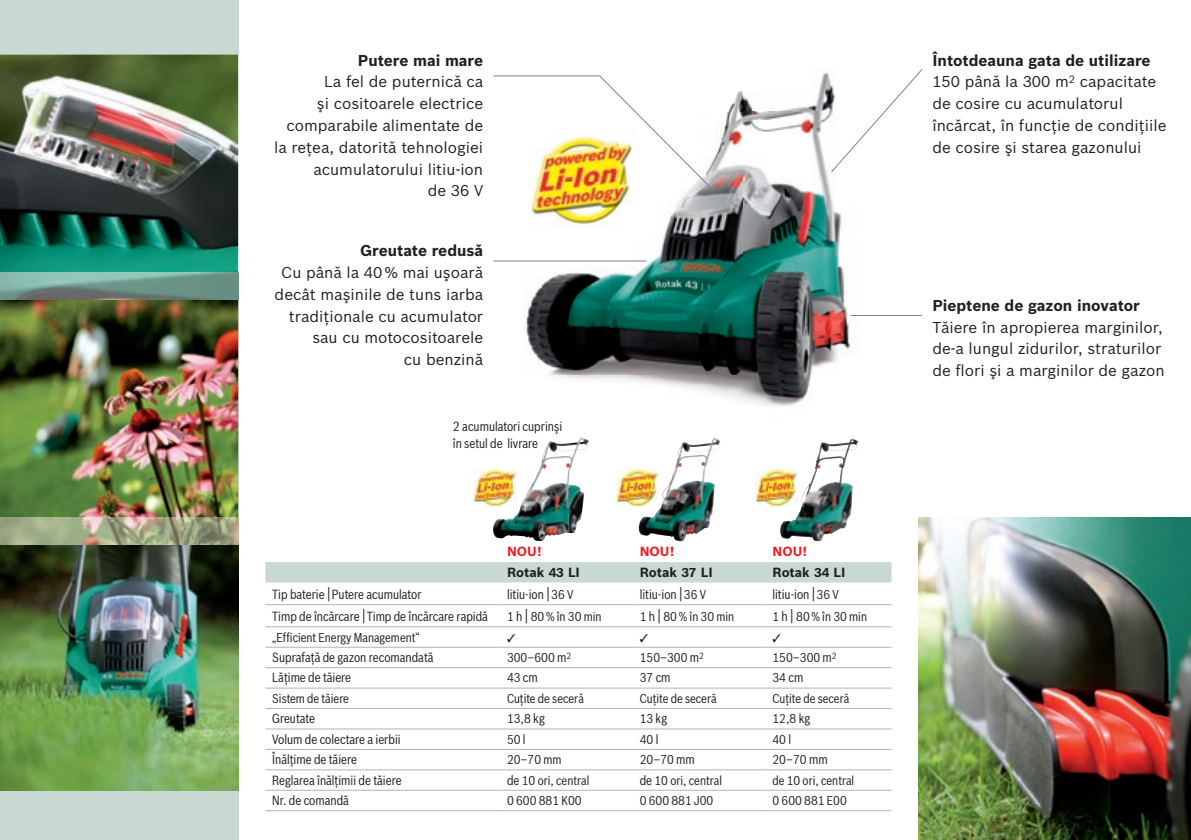
<style>
.page{position:relative;width:1191px;height:840px;background:#fff}
.page>*{position:absolute;margin:0;border:0;box-sizing:border-box;transform-origin:0 0}
.t1{font:15.4px/21.8px "Bosch Sans";color:#231f20}
.t2{font:700 15.4px "Bosch Sans";color:#231f20}
.t3{font:13px/17px "Bosch Sans Cond";color:#231f20}
.t4{font:700 13px "Bosch Sans";color:#231f20}
.t5{font:700 13px "Bosch Sans";letter-spacing:.005em;color:#ee1d23}
.t6{font:12.6px "Bosch Sans Cond";color:#231f20}
.s1{font-size:12.6px}
.s2{font-size:15.4px}
.s3{font-size:13px}
.s4{font-weight:700}
</style>
<div class="page">
<div style="left:0;top:0;width:238px;height:839px;background:#c7d9d2"></div>
<img style="left:0;top:54px;width:238px;height:735px">
<img style="left:918px;top:517px;width:273px;height:322px">
<img style="left:0;top:272px;width:238px;height:27px">
<img style="left:0;top:517px;width:238px;height:27px">
<img style="left:493px;top:72px;width:365px;height:369px">
<img style="left:528px;top:189px;width:110px;height:48px">
<div style="left:265px;top:562px;width:626px;height:20px;background:#c7d9d2"></div>
<hr style="left:265px;top:604px;width:235px;height:1px;background:#b2b3b7">
<hr style="left:500px;top:604px;width:133px;height:1px;background:#b2b3b7">
<hr style="left:633px;top:604px;width:132px;height:1px;background:#b2b3b7">
<hr style="left:265px;top:626px;width:235px;height:1px;background:#b2b3b7">
<hr style="left:500px;top:626px;width:133px;height:1px;background:#b2b3b7">
<hr style="left:633px;top:626px;width:132px;height:1px;background:#b2b3b7">
<hr style="left:265px;top:646px;width:235px;height:1px;background:#b2b3b7">
<hr style="left:500px;top:646px;width:133px;height:1px;background:#b2b3b7">
<hr style="left:633px;top:646px;width:132px;height:1px;background:#b2b3b7">
<hr style="left:265px;top:667px;width:235px;height:1px;background:#b2b3b7">
<hr style="left:500px;top:667px;width:133px;height:1px;background:#b2b3b7">
<hr style="left:633px;top:667px;width:132px;height:1px;background:#b2b3b7">
<hr style="left:265px;top:728px;width:235px;height:1px;background:#b2b3b7">
<hr style="left:500px;top:728px;width:133px;height:1px;background:#b2b3b7">
<hr style="left:633px;top:728px;width:132px;height:1px;background:#b2b3b7">
<hr style="left:265px;top:789px;width:235px;height:1px;background:#b2b3b7">
<hr style="left:500px;top:789px;width:133px;height:1px;background:#b2b3b7">
<hr style="left:633px;top:789px;width:132px;height:1px;background:#b2b3b7">
<hr style="left:265px;top:687px;width:235px;height:1px;background:#b2b3b7">
<hr style="left:500px;top:687px;width:133px;height:1px;background:#b2b3b7">
<hr style="left:633px;top:687px;width:132px;height:1px;background:#b2b3b7">
<hr style="left:265px;top:707px;width:235px;height:1px;background:#b2b3b7">
<hr style="left:500px;top:707px;width:133px;height:1px;background:#b2b3b7">
<hr style="left:633px;top:707px;width:132px;height:1px;background:#b2b3b7">
<hr style="left:265px;top:748px;width:235px;height:1px;background:#b2b3b7">
<hr style="left:500px;top:748px;width:133px;height:1px;background:#b2b3b7">
<hr style="left:633px;top:748px;width:132px;height:1px;background:#b2b3b7">
<hr style="left:265px;top:769px;width:235px;height:1px;background:#b2b3b7">
<hr style="left:500px;top:769px;width:133px;height:1px;background:#b2b3b7">
<hr style="left:633px;top:769px;width:132px;height:1px;background:#b2b3b7">
<hr style="left:265px;top:809px;width:235px;height:1px;background:#b2b3b7">
<hr style="left:500px;top:809px;width:133px;height:1px;background:#b2b3b7">
<hr style="left:633px;top:809px;width:132px;height:1px;background:#b2b3b7">
<hr style="left:765px;top:604px;width:126px;height:1px;background:#b2b3b7">
<hr style="left:765px;top:626px;width:126px;height:1px;background:#b2b3b7">
<hr style="left:765px;top:646px;width:126px;height:1px;background:#b2b3b7">
<hr style="left:765px;top:667px;width:126px;height:1px;background:#b2b3b7">
<hr style="left:765px;top:687px;width:126px;height:1px;background:#b2b3b7">
<hr style="left:765px;top:707px;width:126px;height:1px;background:#b2b3b7">
<hr style="left:765px;top:728px;width:126px;height:1px;background:#b2b3b7">
<hr style="left:765px;top:748px;width:126px;height:1px;background:#b2b3b7">
<hr style="left:765px;top:769px;width:126px;height:1px;background:#b2b3b7">
<hr style="left:765px;top:789px;width:126px;height:1px;background:#b2b3b7">
<hr style="left:765px;top:809px;width:126px;height:1px;background:#b2b3b7">
<img style="left:616px;top:468px;width:22px;height:38px">
<img style="left:493px;top:438px;width:87px;height:102px">
<img style="left:638px;top:437px;width:76px;height:104px">
<img style="left:780px;top:438px;width:72px;height:103px">
<img style="left:755px;top:468px;width:42px;height:38px">
<img style="left:474px;top:468px;width:42px;height:38px">
<svg style="left:830px;top:69px;width:93px;height:104px"></svg>
<hr style="left:493px;top:260px;width:153px;height:1px;background:#808285">
<hr style="left:850px;top:315px;width:72px;height:1px;background:#808285">
<svg style="left:493px;top:75px;width:219px;height:114px"></svg>
<p class="t2" style="left:358px;top:50px;width:127px">Putere mai mare</p>
<p class="t1" style="left:274px;top:71px;width:211px;text-align:right">La fel de puternică ca<br>şi cositoarele electrice comparabile alimentate de la reţea, datorită tehnologiei acumulatorului litiu-ion<br>de 36 V</p>
<p class="t2" style="left:360px;top:241px;width:125px">Greutate redusă</p>
<p class="t1" style="left:275px;top:261px;width:210px;text-align:right">Cu până la 40 % mai uşoară decât maşinile de tuns iarba tradiţionale cu acumulator sau cu motocositoarele<br>cu benzină</p>
<p class="t3" style="left:453px;top:418px;width:111px">2 acumulatori cuprinşi în setul de livrare</p>
<p class="t5" style="left:507px;top:543px;width:36px">NOU!</p>
<p class="t5" style="left:639px;top:543px;width:36px">NOU!</p>
<p class="t5" style="left:772px;top:543px;width:36px">NOU!</p>
<p class="t4" style="left:507px;top:563px;width:74px">Rotak <span class="s1">43</span> LI</p>
<p class="t4" style="left:639px;top:563px;width:74px">Rotak <span class="s1">37</span> LI</p>
<p class="t4" style="left:772px;top:563px;width:74px">Rotak <span class="s1">34</span> LI</p>
<p class="t3" style="left:272px;top:585px;width:151px">Tip baterie <span class="s2">|</span> Putere acumulator</p>
<p class="t3" style="left:507px;top:585px;width:68px">litiu-ion <span class="s2">|</span><span class="s1">36 V</span></p>
<p class="t3" style="left:639px;top:585px;width:68px">litiu-ion <span class="s2">|</span><span class="s1">36 V</span></p>
<p class="t3" style="left:772px;top:585px;width:68px">litiu-ion <span class="s2">|</span><span class="s1">36 V</span></p>
<p class="t3" style="left:272px;top:607px;width:217px">Timp de încărcare <span class="s2">|</span> Timp de încărcare rapidă</p>
<p class="t6" style="left:507px;top:608px;width:96px">1 <span class="s3">h</span> <span class="s2">|</span> 80% în 30 min</p>
<p class="t6" style="left:639px;top:608px;width:96px">1 <span class="s3">h</span> <span class="s2">|</span> 80% în 30 min</p>
<p class="t6" style="left:772px;top:608px;width:96px">1 <span class="s3">h</span> <span class="s2">|</span> 80% în 30 min</p>
<p class="t6" style="left:272px;top:629px;width:149px">„Efficient Energy Management“</p>
<p class="t3" style="left:272px;top:648px;width:163px">Suprafaţă de gazon recomandată</p>
<p class="t6" style="left:507px;top:649px;width:66px">300<span class="s3">–</span>600 <span class="s3">m</span><sup>2</sup></p>
<p class="t6" style="left:639px;top:649px;width:66px">150<span class="s3">–</span>300 <span class="s3">m</span><sup>2</sup></p>
<p class="t6" style="left:772px;top:649px;width:66px">150<span class="s3">–</span>300 <span class="s3">m</span><sup>2</sup></p>
<p class="t3" style="left:272px;top:668px;width:80px">Lăţime de tăiere</p>
<p class="t6" style="left:507px;top:670px;width:32px">43 <span class="s3">cm</span></p>
<p class="t6" style="left:639px;top:670px;width:32px">37 <span class="s3">cm</span></p>
<p class="t6" style="left:772px;top:670px;width:32px">34 <span class="s3">cm</span></p>
<p class="t6" style="left:272px;top:690px;width:78px">Sistem de tăiere</p>
<p class="t6" style="left:507px;top:690px;width:78px">Cuţite de seceră</p>
<p class="t6" style="left:640px;top:690px;width:78px">Cuţite de seceră</p>
<p class="t6" style="left:772px;top:690px;width:78px">Cuţite de seceră</p>
<p class="t3" style="left:272px;top:709px;width:44px">Greutate</p>
<p class="t6" style="left:507px;top:710px;width:39px">13<span class="s3">,</span>8 <span class="s3">kg</span></p>
<p class="t6" style="left:639px;top:710px;width:29px">13 <span class="s3">kg</span></p>
<p class="t6" style="left:772px;top:710px;width:39px">12<span class="s3">,</span>8 <span class="s3">kg</span></p>
<p class="t3" style="left:272px;top:730px;width:130px">Volum de colectare a ierbii</p>
<p class="t6" style="left:507px;top:731px;width:20px">50 <span class="s3">l</span></p>
<p class="t6" style="left:639px;top:731px;width:20px">40 <span class="s3">l</span></p>
<p class="t6" style="left:772px;top:731px;width:20px">40 <span class="s3">l</span></p>
<p class="t3" style="left:272px;top:750px;width:86px">Înălţime de tăiere</p>
<p class="t6" style="left:507px;top:751px;width:56px">20<span class="s3">–</span>70 mm</p>
<p class="t6" style="left:640px;top:751px;width:57px">20<span class="s3">–</span>70 <span class="s3">mm</span></p>
<p class="t6" style="left:772px;top:751px;width:57px">20<span class="s3">–</span>70 <span class="s3">mm</span></p>
<p class="t3" style="left:272px;top:770px;width:131px">Reglarea înălţimii de tăiere</p>
<p class="t6" style="left:507px;top:772px;width:84px"><span class="s3">de</span> 10 ori, central</p>
<p class="t6" style="left:639px;top:772px;width:84px"><span class="s3">de</span> 10 ori, central</p>
<p class="t6" style="left:772px;top:772px;width:83px">de 10 ori, central</p>
<p class="t3" style="left:272px;top:791px;width:78px">Nr. de comandă</p>
<p class="t6" style="left:507px;top:792px;width:76px">0 600 881 K00</p>
<p class="t6" style="left:639px;top:792px;width:75px">0 600 881 J00</p>
<p class="t6" style="left:772px;top:792px;width:76px">0 600 881 E00</p>
<p class="t1" style="left:932px;top:49px;width:235px"><span class="s4">Întotdeauna gata de utilizare<br></span>150 până la 300 m<sup>2</sup> capacitate de cosire cu acumulatorul încărcat, în funcţie de condiţiile de cosire şi starea gazonului</p>
<p class="t2" style="left:932px;top:295px;width:209px">Pieptene de gazon inovator</p>
<p class="t1" style="left:932px;top:316px;width:234px">Tăiere în apropierea marginilor, de-a lungul zidurilor, straturilor de flori şi a marginilor de gazon</p>
</div>
